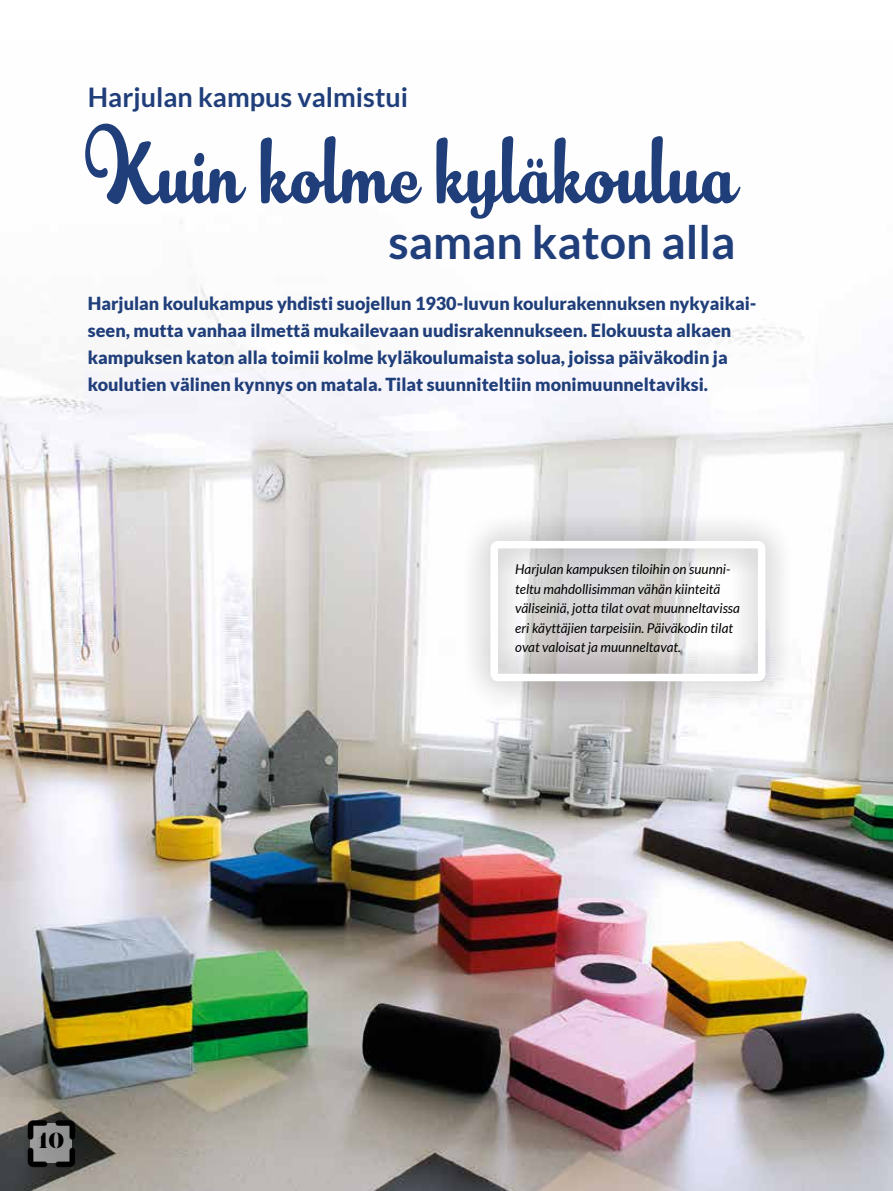
<style>
.page{position:relative;width:893px;height:1191px;background:#fff}
.page>*{position:absolute;margin:0;border:0;box-sizing:border-box;transform-origin:0 0}
.t1{font:800 90.45px "Banana Yeti";color:#1f3e7a}
.t2{font:700 46.5px "Lato";color:#1f3e7a}
.t3{font:700 27px "Lato";color:#1f3e7a}
.t4{font:21.75px "Lust";color:#000}
.t5{font:900 18px/27px "Lato";color:#1f3e7a}
.t6{font:italic 13.5px/19.5px "Lato";color:#000}
</style>
<div class="page">
<img style="left:0;top:221px;width:893px;height:970px">
<div style="left:462px;top:512px;width:332px;height:198px;background:#000;opacity:.5"></div>
<div style="left:490px;top:541px;width:275px;height:140px;border:8px solid #fff;border-radius:4px"></div>
<img style="left:26px;top:1118px;width:51px;height:50px">
<h3 class="t3" style="left:88px;top:81px;width:322px">Harjulan kampus valmistui</h3>
<h1 class="t1" style="left:85px;top:119px;width:654px">Kuin kolme kyläkoulua</h1>
<h2 class="t2" style="left:388px;top:215px;width:348px">saman katon alla</h2>
<p class="t5" style="left:88px;top:290px;width:670px">Harjulan koulukampus yhdisti suojellun 1930-luvun koulurakennuksen nykyaikai&shy;seen, mutta vanhaa ilmettä mukailevaan uudisrakennukseen. Elokuusta alkaen kampuksen katon alla toimii kolme kyläkoulumaista solua, joissa päiväkodin ja koulutien välinen kynnys on matala. Tilat suunniteltiin monimuunneltaviksi.</p>
<p class="t6" style="left:515px;top:560px;width:226px">Harjulan kampuksen tiloihin on suunni&shy;teltu mahdollisimman vähän kiinteitä väliseiniä, jotta tilat ovat muunneltavissa eri käyttäjien tarpeisiin. Päiväkodin tilat ovat valoisat ja muunneltavat.</p>
<p class="t4" style="left:39px;top:1126px;width:27px">10</p>
</div>
